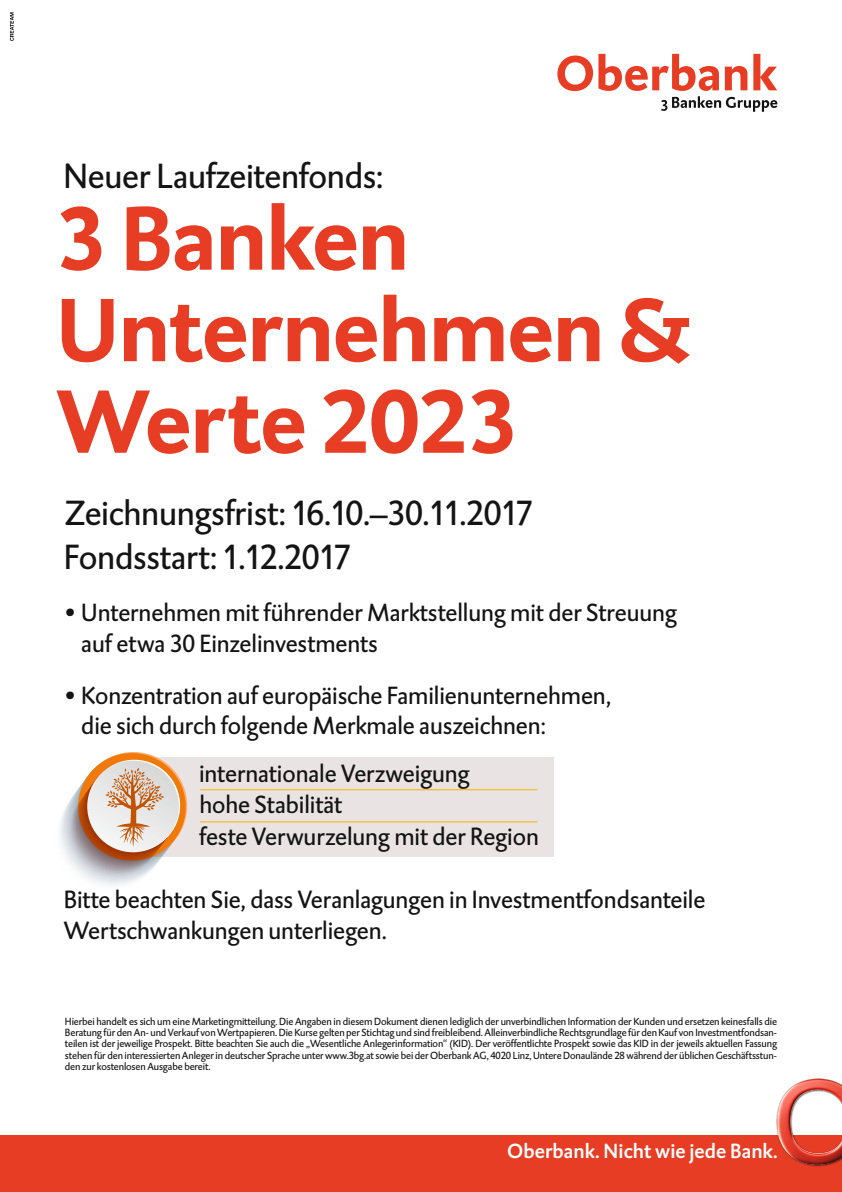
<style>
.page{position:relative;width:842px;height:1192px;background:#fff}
.page>*{position:absolute;margin:0;border:0;box-sizing:border-box;transform-origin:0 0}
.t1{font:700 91.55px/91.5px "DTL Caspari T";letter-spacing:-.015em;color:#e63d24}
.t2{font:35.85px/44.1px "DTL Caspari T";letter-spacing:-.01em;color:#141414}
.t3{font:25.55px/30.6px "DTL Caspari T";letter-spacing:-.005em;color:#141414}
.t4{font:20.95px "DTL Caspari T Medium";color:#fff}
.t5{font:10.65px/11.3px "DTL Caspari T";letter-spacing:-.01em;color:#141414;text-align:justify}
</style>
<div class="page">
<div style="left:0;top:1135px;width:842px;height:57px;background:#e63d24"></div>
<img style="left:776px;top:1078px;width:66px;height:89px">
<svg style="left:557px;top:54px;width:220px;height:58px"></svg>
<svg style="left:10px;top:12px;width:4px;height:29px"></svg>
<div style="left:133px;top:757px;width:421px;height:99px;background:#e9e4e3"></div>
<hr style="left:200px;top:790px;width:338px;height:1px;background:#f9b000">
<hr style="left:200px;top:822px;width:338px;height:1px;background:#f9b000">
<div style="left:55px;top:785px;width:107px;height:108px;background:#fafbfc;border-radius:50%"></div>
<div style="left:58px;top:780px;width:108px;height:108px;background:#f8f9fa;border-radius:50%"></div>
<svg style="left:60px;top:777px;width:108px;height:108px"></svg>
<svg style="left:78px;top:753px;width:108px;height:108px"></svg>
<svg style="left:66px;top:789px;width:92px;height:92px"></svg>
<svg style="left:69px;top:785px;width:92px;height:92px"></svg>
<svg style="left:72px;top:781px;width:92px;height:92px"></svg>
<svg style="left:75px;top:777px;width:92px;height:92px"></svg>
<svg style="left:77px;top:774px;width:92px;height:92px"></svg>
<svg style="left:80px;top:770px;width:92px;height:92px"></svg>
<div style="left:83px;top:766px;width:92px;height:92px;background:#a83c04;border-radius:50%"></div>
<svg style="left:86px;top:762px;width:92px;height:92px"></svg>
<svg style="left:87px;top:761px;width:92px;height:91px;background:#e6e5e5"></svg>
<svg style="left:106px;top:768px;width:58px;height:79px;background:#dec5b1"></svg>
<h2 class="t2" style="left:63px;top:154px;width:321px">Neuer Laufzeitenfonds:</h2>
<h1 class="t1" style="left:56px;top:190px;width:636px">3 Banken<br>Unternehmen &amp;<br>Werte 2023</h1>
<h2 class="t2" style="left:64px;top:491px;width:471px">Zeichnungsfrist: 16.10.–30.11.2017<br>Fondsstart: 1.12.2017</h2>
<h3 class="t3" style="left:81px;top:597px;width:597px;text-indent:-17px">• Unternehmen mit führender Marktstellung mit der Streuung auf etwa 30 Einzelinvestments</h3>
<h3 class="t3" style="left:81px;top:680px;width:531px;text-indent:-17px">• Konzentration auf europäische Familienunternehmen, die sich durch folgende Merkmale auszeichnen:</h3>
<h3 class="t3" style="left:199px;top:758px;width:341px;line-height:31.2px">internationale Verzweigung<br>hohe Stabilität<br>feste Verwurzelung mit der Region</h3>
<h3 class="t3" style="left:64px;top:884px;width:643px">Bitte beachten Sie, dass Veranlagungen in Investmentfondsanteile<br>Wertschwankungen unterliegen.</h3>
<p class="t5" style="left:65px;top:1015px;width:714px">Hierbei handelt es sich um eine Marketingmitteilung. Die Angaben in diesem Dokument dienen lediglich der unverbindlichen Information der Kunden und ersetzen keinesfalls die Beratung für den An- und Verkauf von Wertpapieren. Die Kurse gelten per Stichtag und sind freibleibend. Alleinverbindliche Rechtsgrundlage für den Kauf von Investmentfondsan&shy;teilen ist der jeweilige Prospekt. Bitte beachten Sie auch die „Wesentliche Anlegerinformation“ (KID). Der veröffentlichte Prospekt sowie das KID in der jeweils aktuellen Fassung stehen für den interessierten Anleger in deutscher Sprache unter www.3bg.at sowie bei der Oberbank AG, 4020 Linz, Untere Donaulände 28 während der üblichen Geschäftsstun&shy;den zur kostenlosen Ausgabe bereit.</p>
<h3 class="t4" style="left:507px;top:1138px;width:272px">Oberbank. Nicht wie jede Bank.</h3>
</div>
